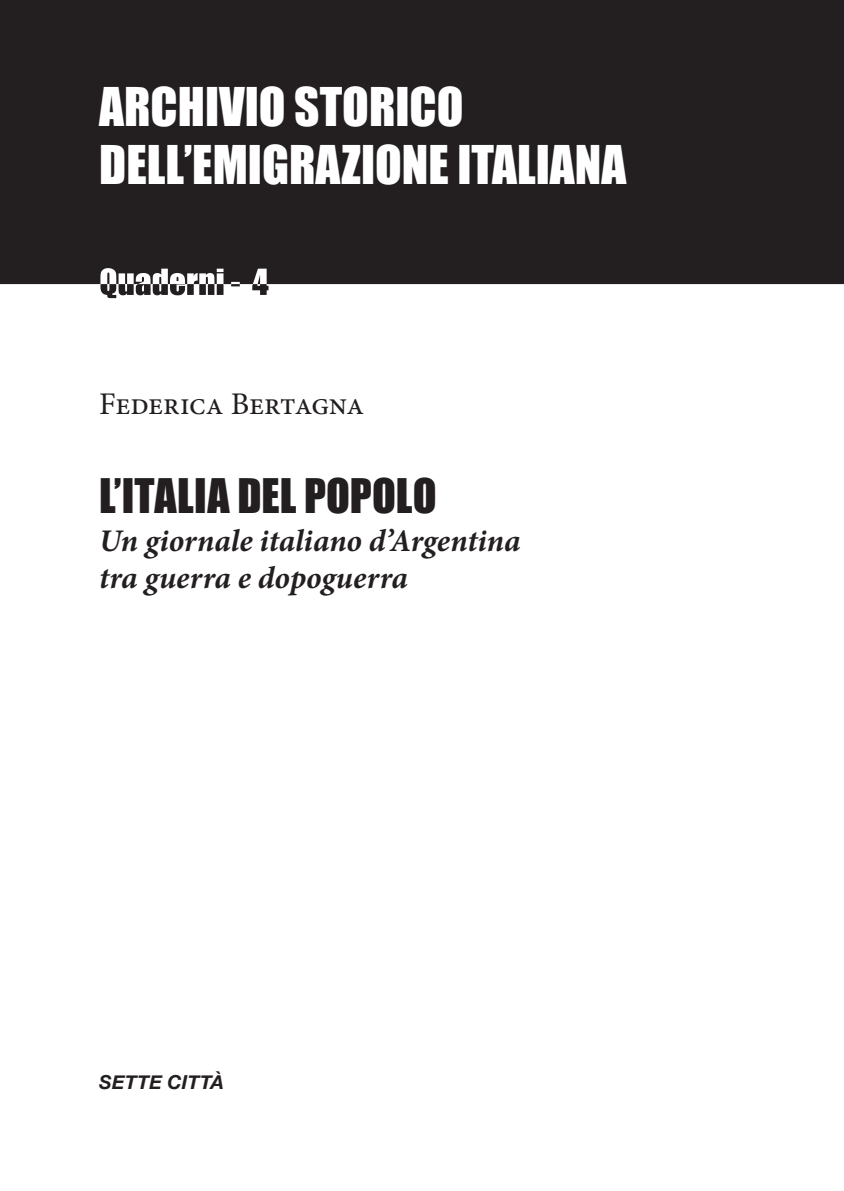
<style>
.page{position:relative;width:844px;height:1191px;background:#fff}
.page>*{position:absolute;margin:0;border:0;box-sizing:border-box;transform-origin:0 0}
.t1{font:49px/58.8px "Impact";color:#fff}
.t2{font:43.75px "Impact";letter-spacing:.005em;color:#231f20}
.t3{font:italic 700 31.5px/37.8px "Minion Pro";color:#231f20}
.t4{font:31.5px "Minion Pro";letter-spacing:-.015em;color:#231f20}
.t5{font:italic 700 19.25px "Helvetica Neue";letter-spacing:.01em;color:#231f20}
</style>
<div class="page">
<div style="left:0;top:0;width:843px;height:298px;background:#231f20"></div>
<h1 class="t1" style="left:99px;top:76px;width:528px">ARCHIVIO STORICO<br>DELL’EMIGRAZIONE ITALIANA</h1>
<p class="t4" style="left:99px;top:383px;width:266px">Federica Bertagna</p>
<h2 class="t2" style="left:99px;top:462px;width:339px">L’ITALIA DEL POPOLO</h2>
<p class="t3" style="left:99px;top:521px;width:422px">Un giornale italiano d’Argentina tra guerra e dopoguerra</p>
<p class="t5" style="left:99px;top:1070px;width:126px">Sette Città</p>
</div>
